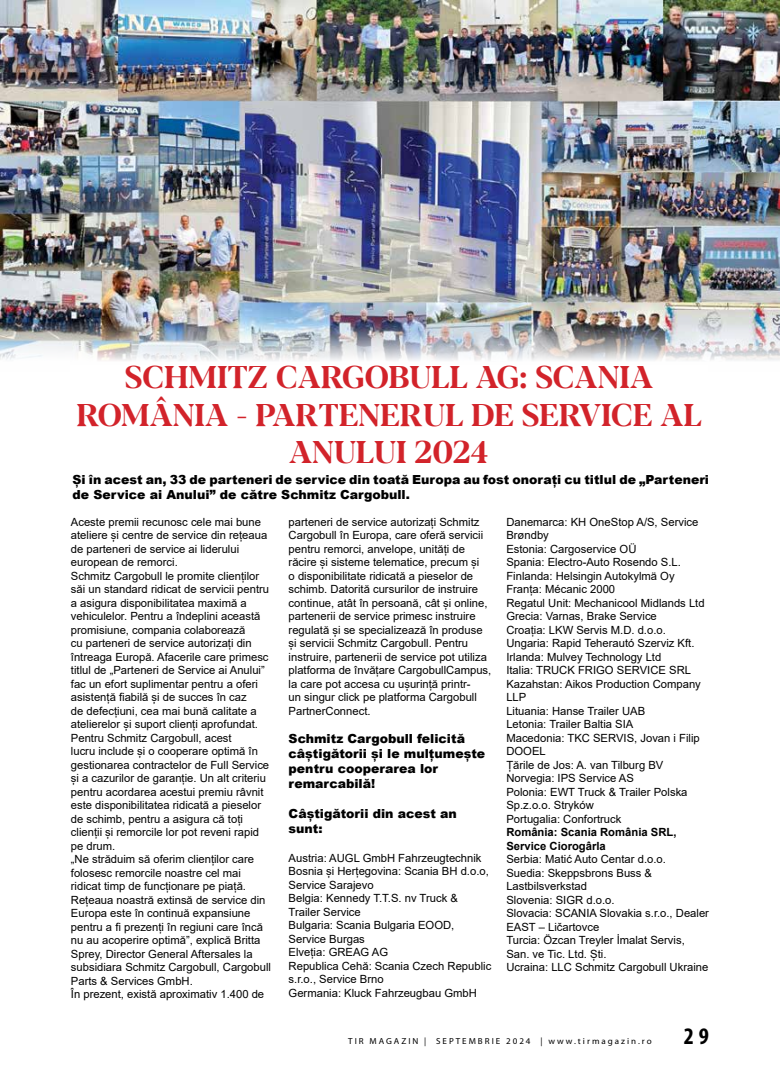
<style>
.page{position:relative;width:780px;height:1088px;background:#fff}
.page>*{position:absolute;margin:0;border:0;box-sizing:border-box;transform-origin:0 0}
.t1{font:700 31.25px/37.5px "Blacker Display";color:#d2232a;text-align:center}
.t2{font:700 condensed 23.75px "Myriad Pro";color:#000}
.t3{font:900 12.5px/15px "Arial";color:#000}
.t4{font:11.25px/13.5px "Arial";color:#000}
.t5{font:700 11.25px/13.5px "Arial";color:#000}
.t6{font:8.75px "Myriad Pro";letter-spacing:.22em;color:#000}
</style>
<div class="page">
<img style="left:0;top:1px;width:780px;height:360px">
<h1 class="t1" style="left:76px;top:360px;width:626px">SCHMITZ CARGOBULL AG: SCANIA<br>ROMÂNIA - PARTENERUL DE SERVICE AL<br>ANULUI 2024</h1>
<p class="t3" style="left:73px;top:472px;width:638px">Și în acest an, 33 de parteneri de service din toată Europa au fost onorați cu titlul de „Parteneri de Service ai Anului” de către Schmitz Cargobull.</p>
<p class="t4" style="left:71px;top:515px;width:202px">Aceste premii recunosc cele mai bune ateliere și centre de service din rețeaua de parteneri de service ai liderului european de remorci.<br>Schmitz Cargobull le promite clienților săi un standard ridicat de servicii pentru a asigura disponibilitatea maximă a vehiculelor. Pentru a îndeplini această promisiune, compania colaborează<br>cu parteneri de service autorizați din întreaga Europă. Afacerile care primesc titlul de „Parteneri de Service ai Anului” fac un efort suplimentar pentru a oferi asistență fiabilă și de succes în caz<br>de defecțiuni, cea mai bună calitate a atelierelor și suport clienți aprofundat.<br>Pentru Schmitz Cargobull, acest<br>lucru include și o cooperare optimă în gestionarea contractelor de Full Service și a cazurilor de garanție. Un alt criteriu pentru acordarea acestui premiu râvnit este disponibilitatea ridicată a pieselor de schimb, pentru a asigura că toți clienții și remorcile lor pot reveni rapid pe drum.<br>„Ne străduim să oferim clienților care folosesc remorcile noastre cel mai ridicat timp de funcționare pe piață.<br>Rețeaua noastră extinsă de service din Europa este în continuă expansiune pentru a fi prezenți în regiuni care încă nu au acoperire optimă”, explică Britta Sprey, Director General Aftersales la subsidiara Schmitz Cargobull, Cargobull Parts &amp; Services GmbH.<br>În prezent, există aproximativ 1.400 de</p>
<p class="t4" style="left:288px;top:515px;width:204px">parteneri de service autorizați Schmitz Cargobull în Europa, care oferă servicii pentru remorci, anvelope, unități de răcire și sisteme telematice, precum și<br>o disponibilitate ridicată a pieselor de schimb. Datorită cursurilor de instruire continue, atât în persoană, cât și online, partenerii de service primesc instruire regulată și se specializează în produse și servicii Schmitz Cargobull. Pentru instruire, partenerii de service pot utiliza platforma de învățare CargobullCampus, la care pot accesa cu ușurință printr-<br>un singur click pe platforma Cargobull PartnerConnect.</p>
<p class="t4" style="left:506px;top:515px;width:200px">Danemarca: KH OneStop A/S, Service<br>Brøndby<br>Estonia: Cargoservice OÜ<br>Spania: Electro-Auto Rosendo S.L.<br>Finlanda: Helsingin Autokylmä Oy<br>Franța: Mécanic 2000<br>Regatul Unit: Mechanicool Midlands Ltd<br>Grecia: Varnas, Brake Service<br>Croația: LKW Servis M.D. d.o.o.<br>Ungaria: Rapid Teherautó Szerviz Kft.<br>Irlanda: Mulvey Technology Ltd<br>Italia: TRUCK FRIGO SERVICE SRL<br>Kazahstan: Aikos Production Company<br>LLP<br>Lituania: Hanse Trailer UAB<br>Letonia: Trailer Baltia SIA<br>Macedonia: TKC SERVIS, Jovan i Filip<br>DOOEL<br>Țările de Jos: A. van Tilburg BV<br>Norvegia: IPS Service AS<br>Polonia: EWT Truck &amp; Trailer Polska<br>Sp.z.o.o. Stryków<br>Portugalia: Confortruck</p>
<p class="t5" style="left:506px;top:826px;width:172px">România: Scania România SRL,<br>Service Ciorogârla</p>
<p class="t4" style="left:506px;top:852px;width:204px">Serbia: Matić Auto Centar d.o.o.<br>Suedia: Skeppsbrons Buss &amp;<br>Lastbilsverkstad<br>Slovenia: SIGR d.o.o.<br>Slovacia: SCANIA Slovakia s.r.o., Dealer<br>EAST – Ličartovce<br>Turcia: Özcan Treyler İmalat Servis,<br>San. ve Tic. Ltd. Ști.<br>Ucraina: LLC Schmitz Cargobull Ukraine</p>
<p class="t3" style="left:288px;top:731px;width:198px">Schmitz Cargobull felicită câștigătorii și le mulțumește pentru cooperarea lor remarcabilă!</p>
<p class="t3" style="left:288px;top:806px;width:170px">Câștigătorii din acest an sunt:</p>
<p class="t4" style="left:288px;top:851px;width:204px">Austria: AUGL GmbH Fahrzeugtechnik<br>Bosnia și Herțegovina: Scania BH d.o.o,<br>Service Sarajevo<br>Belgia: Kennedy T.T.S. nv Truck &amp;<br>Trailer Service<br>Bulgaria: Scania Bulgaria EOOD,<br>Service Burgas<br>Elveția: GREAG AG<br>Republica Cehă: Scania Czech Republic s.r.o., Service Brno<br>Germania: Kluck Fahrzeugbau GmbH</p>
<p class="t6" style="left:348px;top:1036px;width:305px">TIR MAGAZIN | SEPTEMBRIE 2024 | www.tirmagazin.ro</p>
<h2 class="t2" style="left:683px;top:1021px;width:27px">29</h2>
</div>
